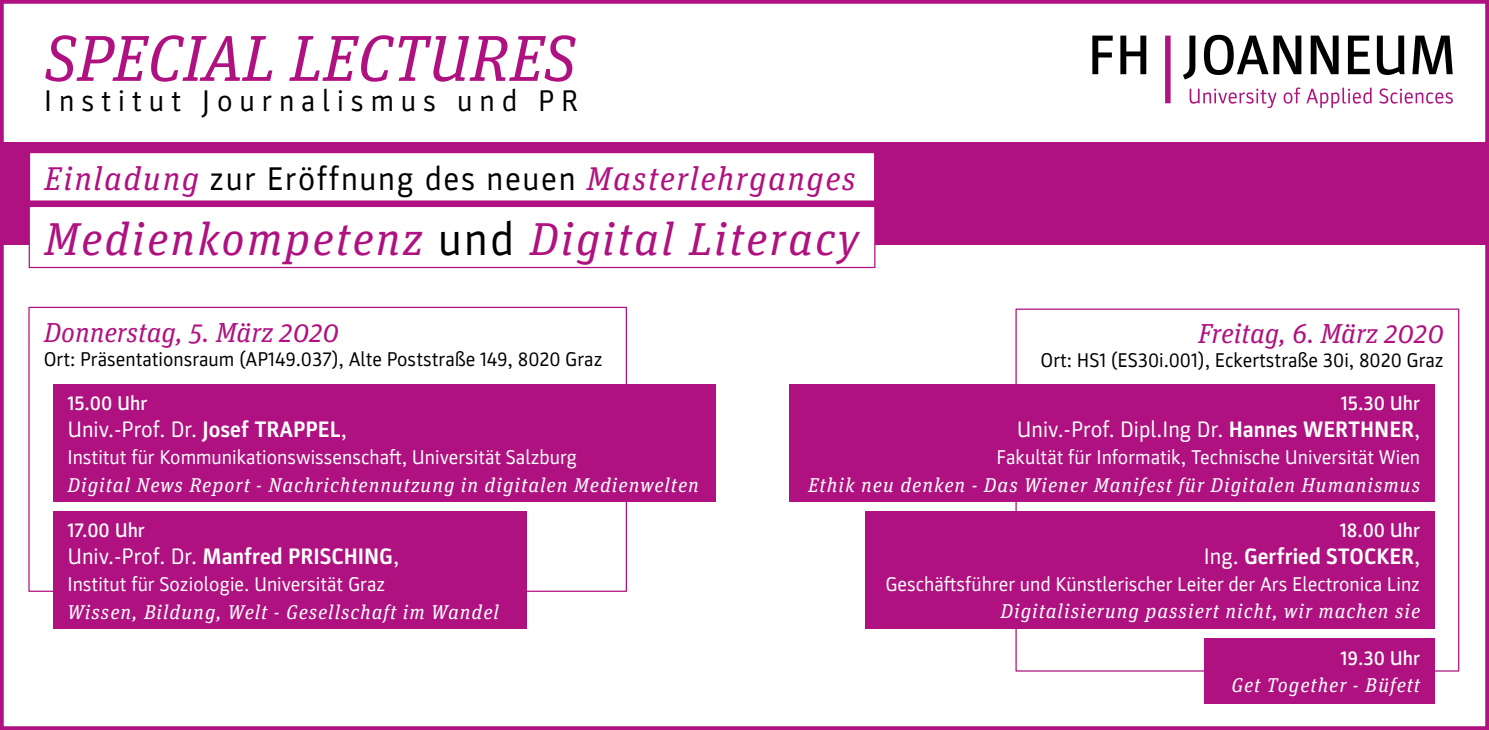
<style>
.page{position:relative;width:1489px;height:730px;background:#fff}
.page>*{position:absolute;margin:0;border:0;box-sizing:border-box;transform-origin:0 0}
.t1{font:italic 65px "Unit Slab OT";letter-spacing:.01em;color:#af1280}
.t2{font:italic 46.25px "Unit Slab OT";letter-spacing:.05em;color:#af1280}
.t3{font:italic 33px "Unit Slab OT";letter-spacing:.05em;color:#af1280}
.t4{font:30px "Parka";letter-spacing:.23em;color:#000}
.t5{font:italic 27.5px "Unit Slab OT";color:#af1280}
.t6{font:22.5px "Parka";color:#fff}
.t7{font:700 22.5px "Parka";color:#fff}
.t8{font:italic 20px "Unit Slab OT";letter-spacing:.05em;color:#fff}
.t9{font:20px "Parka";color:#fff}
.t10{font:20px "Parka";color:#000}
.t11{font:500 20px "Parka";color:#fff}
.s1{font-family:"Parka";font-style:normal;color:#000}
.s2{font-weight:700}
.s3{font-weight:400}
</style>
<div class="page">
<div style="left:0;top:0;width:1488px;height:730px;border:5px solid #af1280"></div>
<svg style="left:1189px;top:89px;width:87px;height:19px"></svg>
<svg style="left:1283px;top:87px;width:17px;height:17px"></svg>
<svg style="left:1306px;top:87px;width:65px;height:21px"></svg>
<svg style="left:1379px;top:88px;width:73px;height:16px"></svg>
<svg style="left:1092px;top:36px;width:20px;height:38px"></svg>
<svg style="left:1120px;top:36px;width:26px;height:38px"></svg>
<svg style="left:1165px;top:36px;width:5px;height:67px"></svg>
<svg style="left:1203px;top:35px;width:98px;height:40px"></svg>
<svg style="left:1310px;top:36px;width:28px;height:38px"></svg>
<svg style="left:1347px;top:36px;width:22px;height:38px"></svg>
<svg style="left:1376px;top:36px;width:28px;height:39px"></svg>
<svg style="left:1412px;top:36px;width:40px;height:38px"></svg>
<svg style="left:1183px;top:36px;width:12px;height:43px"></svg>
<div style="left:0;top:142px;width:1488px;height:102px;background:#af1280"></div>
<div style="left:29px;top:152px;width:845px;height:49px;background:#fff"></div>
<div style="left:28px;top:152px;width:847px;height:50px;border:2px solid #af1280"></div>
<div style="left:29px;top:206px;width:845px;height:61px;background:#fff"></div>
<div style="left:29px;top:206px;width:846px;height:62px;border:1px solid #af1280"></div>
<div style="left:53px;top:384px;width:663px;height:118px;background:#af1280"></div>
<div style="left:53px;top:511px;width:473px;height:118px;background:#af1280"></div>
<div style="left:788px;top:384px;width:646px;height:118px;background:#af1280"></div>
<div style="left:865px;top:511px;width:569px;height:118px;background:#af1280"></div>
<div style="left:1203px;top:638px;width:231px;height:65px;background:#af1280"></div>
<h1 class="t1" style="left:45px;top:18px;width:532px">SPECIAL LECTURES</h1>
<h3 class="t4" style="left:44px;top:84px;width:535px">Institut Journalismus und PR</h3>
<h3 class="t3" style="left:44px;top:158px;width:813px">Einladung <span class="s1">zur Eröffnung des neuen</span> Masterlehrganges</h3>
<h2 class="t2" style="left:44px;top:210px;width:816px">Medienkompetenz <span class="s1">und</span> Digital Literacy</h2>
<h3 class="t5" style="left:44px;top:315px;width:297px">Donnerstag, 5. März 2020</h3>
<p class="t10" style="left:44px;top:348px;width:560px">Ort: Präsentationsraum (AP149.037), Alte Poststraße 149, 8020 Graz</p>
<p class="t11" style="left:67px;top:392px;width:81px">15.00 Uhr</p>
<p class="t6" style="left:67px;top:417px;width:281px">Univ.-Prof. Dr. <span class="s2">Josef TRAPPEL</span>,</p>
<p class="t9" style="left:67px;top:447px;width:511px">Institut für Kommunikationswissenschaft, Universität Salzburg</p>
<p class="t8" style="left:67px;top:472px;width:633px">Digital News Report - Nachrichtennutzung in digitalen Medienwelten</p>
<p class="t11" style="left:67px;top:519px;width:79px">17.00 Uhr</p>
<p class="t7" style="left:67px;top:544px;width:333px"><span class="s3">Univ.-Prof. Dr.</span> Manfred PRISCHING<span class="s3">,</span></p>
<p class="t9" style="left:67px;top:573px;width:319px">Institut für Soziologie. Universität Graz</p>
<p class="t8" style="left:67px;top:599px;width:433px">Wissen, Bildung, Welt - Gesellschaft im Wandel</p>
<h3 class="t5" style="left:1197px;top:317px;width:247px">Freitag, 6. März 2020</h3>
<p class="t10" style="left:1040px;top:350px;width:405px">Ort: HS1 (ES30i.001), Eckertstraße 30i, 8020 Graz</p>
<p class="t11" style="left:1340px;top:392px;width:81px">15.30 Uhr</p>
<p class="t6" style="left:1016px;top:417px;width:405px">Univ.-Prof. Dipl.Ing Dr. <span class="s2">Hannes WERTHNER</span>,</p>
<p class="t9" style="left:996px;top:446px;width:425px">Fakultät für Informatik, Technische Universität Wien</p>
<p class="t8" style="left:808px;top:472px;width:613px">Ethik neu denken - Das Wiener Manifest für Digitalen Humanismus</p>
<p class="t11" style="left:1339px;top:519px;width:82px">18.00 Uhr</p>
<p class="t7" style="left:1203px;top:544px;width:218px"><span class="s3">Ing.</span> Gerfried STOCKER<span class="s3">,</span></p>
<p class="t9" style="left:885px;top:573px;width:536px">Geschäftsführer und Künstlerischer Leiter der Ars Electronica Linz</p>
<p class="t8" style="left:1000px;top:599px;width:421px">Digitalisierung passiert nicht, wir machen sie</p>
<p class="t11" style="left:1340px;top:647px;width:81px">19.30 Uhr</p>
<p class="t8" style="left:1231px;top:672px;width:190px">Get Together - Büfett</p>
</div>
